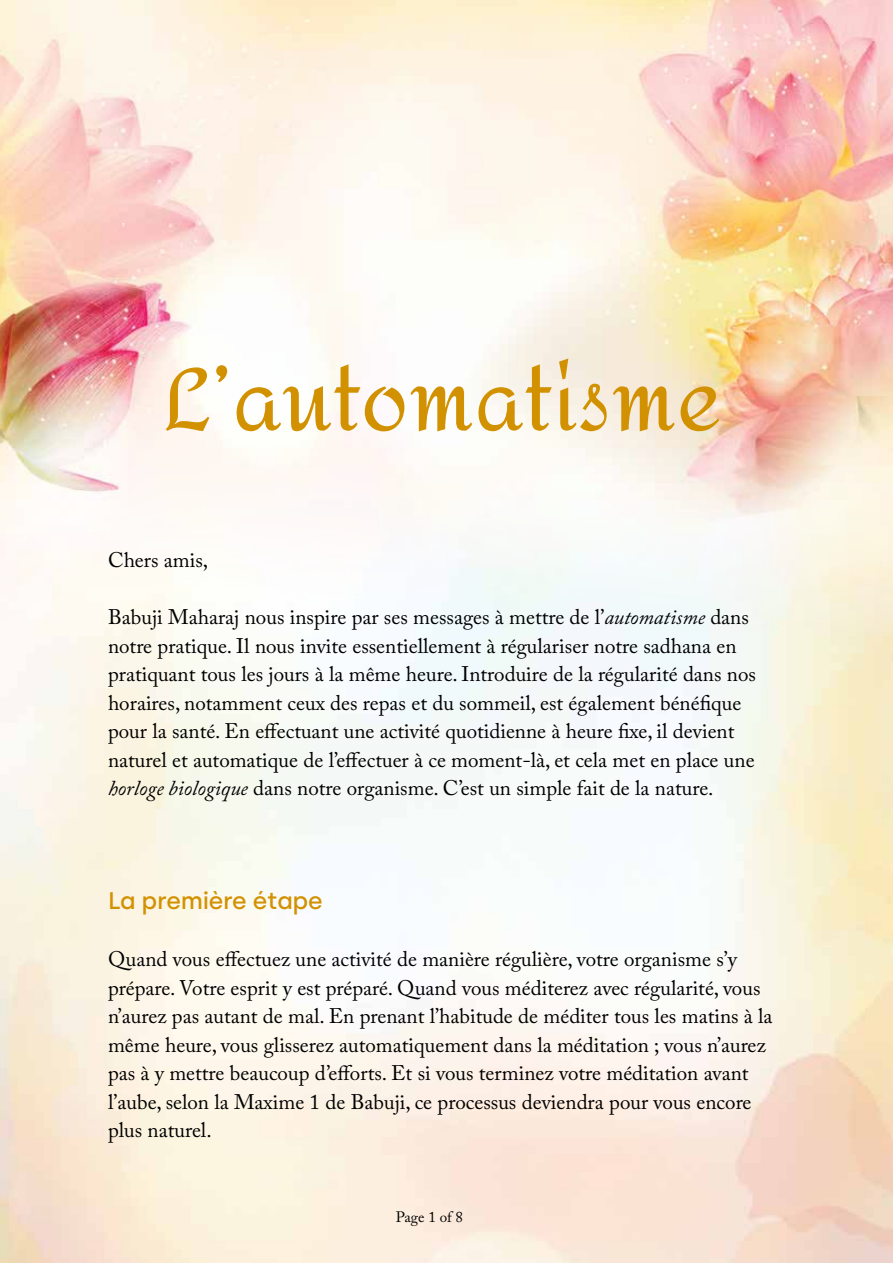
<style>
.page{position:relative;width:893px;height:1263px;background:#fff}
.page>*{position:absolute;margin:0;border:0;box-sizing:border-box;transform-origin:0 0}
.t1{font:85.95px "Amita";letter-spacing:-.005em;color:#d29100}
.t2{font:500 24px "Silka";letter-spacing:-.01em;color:#d29100}
.t3{font:21px/28.5px "Adobe Caslon Pro";color:#000}
.t4{font:15px "Adobe Caslon Pro";letter-spacing:-.005em;color:#000}
.s1{font-size:91.5px}
.s2{font-style:italic}
</style>
<div class="page">
<img style="left:0;top:0;width:893px;height:631px">
<h1 class="t1" style="left:163px;top:350px;width:560px">L<span class="s1">’</span>automatisme</h1>
<p class="t3" style="left:108px;top:546px;width:102px">Chers amis,</p>
<p class="t3" style="left:108px;top:602px;width:649px">Babuji Maharaj nous inspire par ses messages à mettre de l’<span class="s2">automatisme</span> dans notre pratique. Il nous invite essentiellement à régulariser notre sadhana en pratiquant tous les jours à la même heure. Introduire de la régularité dans nos horaires, notamment ceux des repas et du sommeil, est également bénéfique pour la santé. En effectuant une activité quotidienne à heure fixe, il devient naturel et automatique de l’effectuer à ce moment-là, et cela met en place une <span class="s2">horloge biologique</span> dans notre organisme. C’est un simple fait de la nature.</p>
<p class="t2" style="left:108px;top:886px;width:216px">La première étape</p>
<p class="t3" style="left:108px;top:945px;width:666px">Quand vous effectuez une activité de manière régulière, votre organisme s’y prépare. Votre esprit y est préparé. Quand vous méditerez avec régularité, vous n’aurez pas autant de mal. En prenant l’habitude de méditer tous les matins à la même heure, vous glisserez automatiquement dans la méditation ; vous n’aurez pas à y mettre beaucoup d’efforts. Et si vous terminez votre méditation avant l’aube, selon la Maxime 1 de Babuji, ce processus deviendra pour vous encore plus naturel.</p>
<p class="t4" style="left:396px;top:1208px;width:69px">Page 1 of 8</p>
</div>
